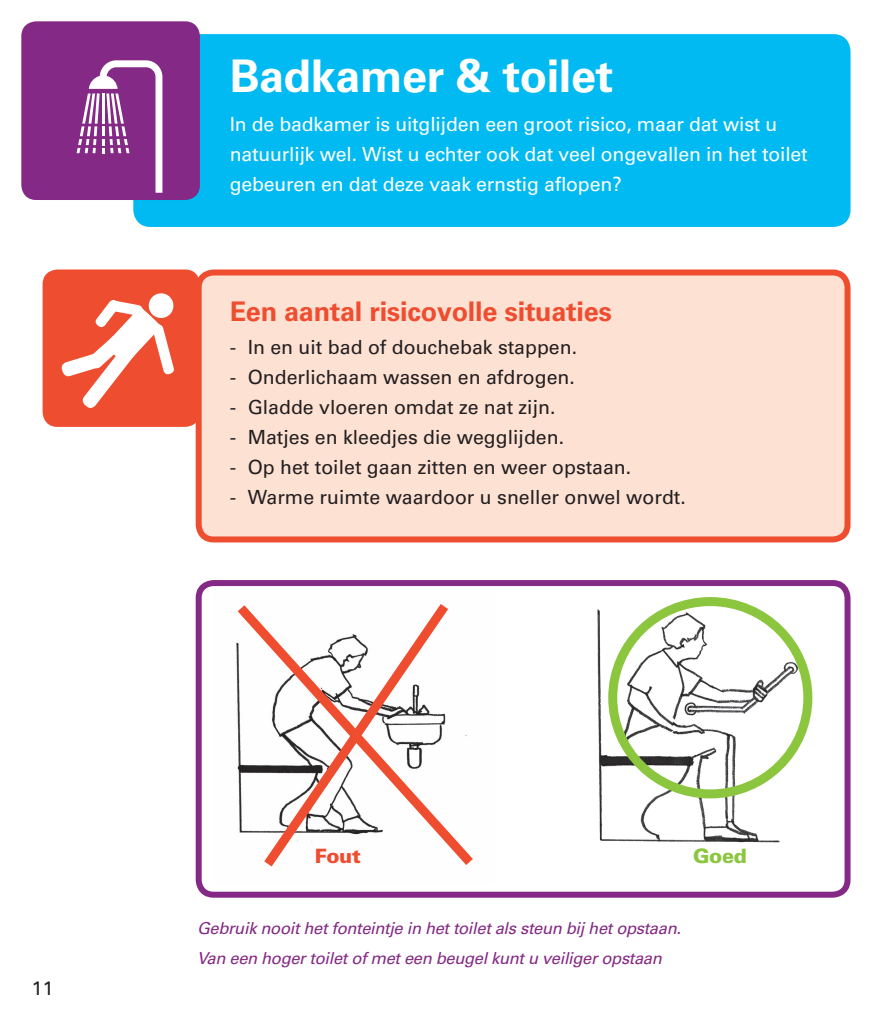
<style>
.page{position:relative;width:893px;height:1021px;background:#fff}
.page>*{position:absolute;margin:0;border:0;box-sizing:border-box;transform-origin:0 0}
.t1{font:700 45px "Univers";letter-spacing:-.01em;color:#fff}
.t2{font:700 27px "Univers";letter-spacing:-.01em;color:#ef4d2f}
.t3{font:900 19.8px "Univers";color:#ef4d2f}
.t4{font:900 19.8px "Univers";color:#8bc63e}
.t5{font:19.5px "Univers";color:#231f20}
.t6{font:19.5px/30px "Univers";letter-spacing:-.01em;color:#fff}
.t7{font:italic 16.5px/30px "Univers";letter-spacing:-.02em;color:#842985}
</style>
<div class="page">
<img style="left:597px;top:597px;width:216px;height:246px">
<div style="left:608px;top:597px;width:204px;height:201px;border:9px solid #8bc63e;border-radius:50%"></div>
<div style="left:136px;top:36px;width:712px;height:189px;background:#00baf1;border-radius:15px"></div>
<div style="left:133px;top:34px;width:717px;height:193px;border:4px solid #00baf1;border-radius:15px"></div>
<div style="left:199px;top:272px;width:648px;height:267px;background:#fde1d3;border-radius:15px"></div>
<div style="left:196px;top:269px;width:654px;height:273px;border:6px solid #ef4d2f;border-radius:15px"></div>
<div style="left:43px;top:269px;width:157px;height:158px;background:#ef4d2f;border-radius:15px"></div>
<svg style="left:61px;top:293px;width:113px;height:115px"></svg>
<div style="left:196px;top:580px;width:654px;height:317px;border:6px solid #842985;border-radius:15px"></div>
<div style="left:21px;top:21px;width:179px;height:179px;background:#842985;border-radius:15px"></div>
<svg style="left:77px;top:60px;width:85px;height:133px"></svg>
<svg style="left:236px;top:604px;width:237px;height:263px"></svg>
<p class="t5" style="left:32px;top:976px;width:23px">11</p>
<h1 class="t1" style="left:230px;top:50px;width:385px">Badkamer &amp; toilet</h1>
<p class="t6" style="left:230px;top:109px;width:580px">In de badkamer is uitglijden een groot risico, maar dat wist u natuurlijk wel. Wist u echter ook dat veel ongevallen in het toilet gebeuren en dat deze vaak ernstig aflopen?</p>
<h2 class="t2" style="left:230px;top:296px;width:384px">Een aantal risicovolle situaties</h2>
<p class="t5" style="left:230px;top:335px;width:349px">- In en uit bad of douchebak stappen.</p>
<p class="t5" style="left:230px;top:365px;width:347px">- Onderlichaam wassen en afdrogen.</p>
<p class="t5" style="left:230px;top:395px;width:327px">- Gladde vloeren omdat ze nat zijn.</p>
<p class="t5" style="left:230px;top:425px;width:336px">- Matjes en kleedjes die wegglijden.</p>
<p class="t5" style="left:230px;top:455px;width:403px">- Op het toilet gaan zitten en weer opstaan.</p>
<p class="t5" style="left:230px;top:485px;width:458px">- Warme ruimte waardoor u sneller onwel wordt.</p>
<p class="t3" style="left:315px;top:843px;width:48px">Fout</p>
<p class="t4" style="left:693px;top:843px;width:55px">Goed</p>
<p class="t7" style="left:197px;top:913px;width:485px">Gebruik nooit het fonteintje in het toilet als steun bij het opstaan.<br>Van een hoger toilet of met een beugel kunt u veiliger opstaan</p>
</div>
